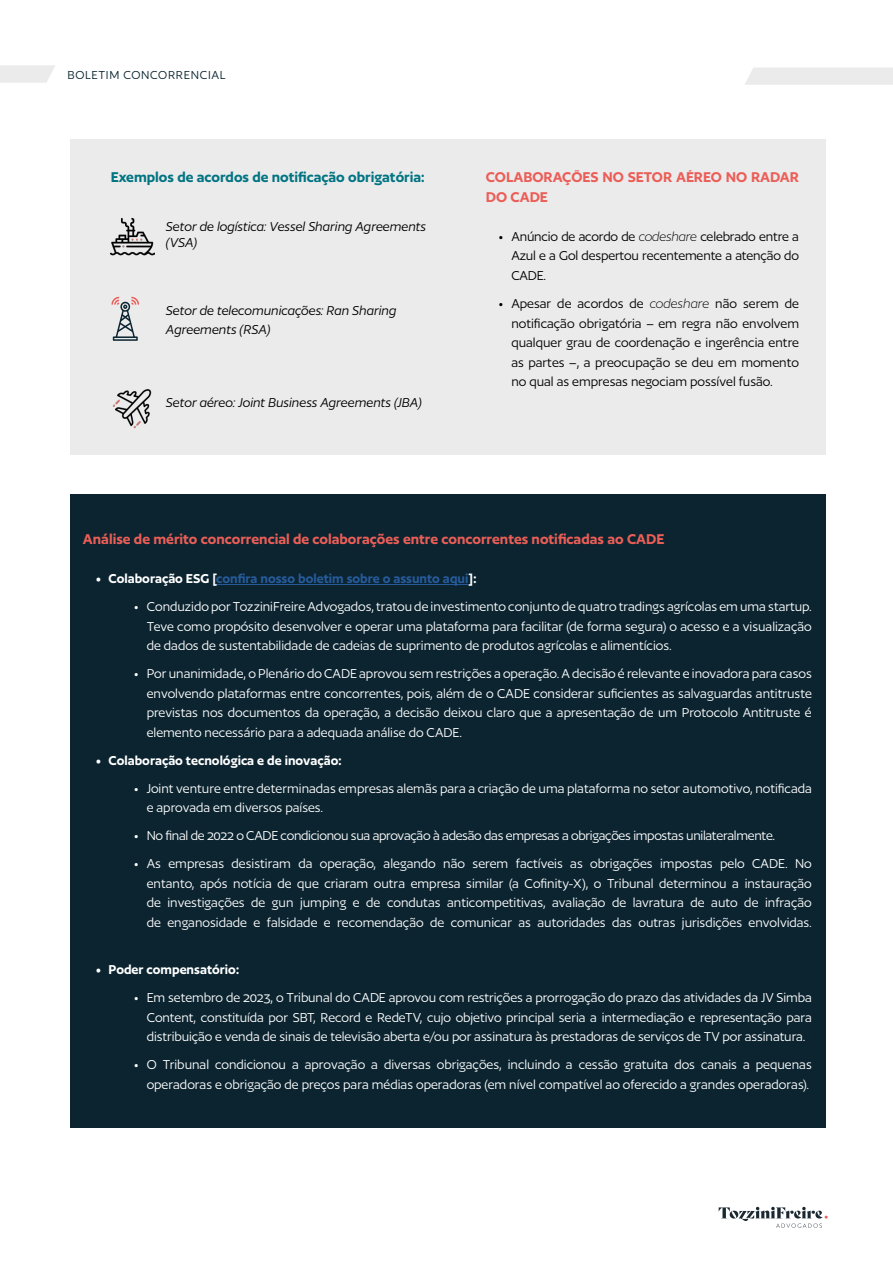
<style>
.page{position:relative;width:893px;height:1263px;background:#fff}
.page>*{position:absolute;margin:0;border:0;box-sizing:border-box;transform-origin:0 0}
.t1{font:600 16.5px/19.5px "Author";color:#eb5e57}
.t2{font:600 16.5px "Author";color:#017482}
.t3{font:15px/19.5px "Author";color:#fff;text-align:justify}
.t4{font:15px/19.5px "Author";letter-spacing:-.01em;color:#000;text-align:justify}
.t5{font:italic 15px/19.5px "Author";color:#000}
.t6{font:15px "Author";letter-spacing:-.02em;color:#fff}
.t7{font:600 15px "Author";color:#fff}
.t8{font:600 15px "Author";color:#275b9b}
.t9{font:13.5px "Author";letter-spacing:.05em;color:#0b2430}
.s1{font-weight:300;font-style:italic}
.s2{color:#fff}
</style>
<div class="page">
<svg style="left:719px;top:1207px;width:109px;height:21px"></svg>
<div style="left:745px;top:68px;width:148px;height:17px;background:#ecebec"></div>
<svg style="left:0;top:65px;width:55px;height:18px"></svg>
<div style="left:70px;top:494px;width:755px;height:633px;background:#0b2430"></div>
<div style="left:70px;top:140px;width:755px;height:315px;background:#ecebec"></div>
<hr style="left:216px;top:584px;width:252px;height:1px;background:#275b9b">
<svg style="left:111px;top:297px;width:28px;height:44px"></svg>
<img style="left:113px;top:389px;width:39px;height:40px">
<img style="left:111px;top:217px;width:44px;height:39px">
<p class="t9" style="left:68px;top:68px;width:160px">BOLETIM CONCORRENCIAL</p>
<p class="t2" style="left:111px;top:169px;width:316px">Exemplos de acordos de notificação obrigatória:</p>
<p class="t5" style="left:166px;top:218px;width:262px;line-height:16.5px">Setor de logística: Vessel Sharing Agreements (VSA)</p>
<p class="t5" style="left:166px;top:301px;width:232px">Setor de telecomunicações: Ran Sharing<br>Agreements (RSA)</p>
<p class="t5" style="left:166px;top:393px;width:257px">Setor aéreo: Joint Business Agreements (JBA)</p>
<p class="t1" style="left:486px;top:168px;width:315px">COLABORAÇÕES NO SETOR AÉREO NO RADAR<br>DO CADE</p>
<p class="t4" style="left:511px;top:227px;width:289px;text-indent:-13px">• Anúncio de acordo de <span class="s1">codeshare</span> celebrado entre a Azul e a Gol despertou recentemente a atenção do CADE.</p>
<p class="t4" style="left:511px;top:294px;width:289px;text-indent:-13px">• Apesar de acordos de <span class="s1">codeshare</span> não serem de notificação obrigatória – em regra não envolvem qualquer grau de coordenação e ingerência entre as partes –, a preocupação se deu em momento no qual as empresas negociam possível fusão.</p>
<p class="t1" style="left:83px;top:529px;width:583px">Análise de mérito concorrencial de colaborações entre concorrentes notificadas ao CADE</p>
<p class="t8" style="left:96px;top:571px;width:383px"><span class="s2">• Colaboração ESG [</span>confira nosso boletim sobre o assunto aqui<span class="s2">]:</span></p>
<p class="t3" style="left:147px;top:597px;width:667px;text-indent:-13px">• Conduzido por TozziniFreire Advogados, tratou de investimento conjunto de quatro tradings agrícolas em uma startup.<br>Teve como propósito desenvolver e operar uma plataforma para facilitar (de forma segura) o acesso e a visualização de dados de sustentabilidade de cadeias de suprimento de produtos agrícolas e alimentícios.</p>
<p class="t3" style="left:147px;top:664px;width:667px;text-indent:-13px">• Por unanimidade, o Plenário do CADE aprovou sem restrições a operação. A decisão é relevante e inovadora para casos envolvendo plataformas entre concorrentes, pois, além de o CADE considerar suficientes as salvaguardas antitruste previstas nos documentos da operação, a decisão deixou claro que a apresentação de um Protocolo Antitruste é elemento necessário para a adequada análise do CADE.</p>
<p class="t7" style="left:96px;top:752px;width:248px">• Colaboração tecnológica e de inovação:</p>
<p class="t3" style="left:147px;top:778px;width:667px;text-indent:-13px">• Joint venture entre determinadas empresas alemãs para a criação de uma plataforma no setor automotivo, notificada e aprovada em diversos países.</p>
<p class="t6" style="left:134px;top:828px;width:643px">• No final de 2022 o CADE condicionou sua aprovação à adesão das empresas a obrigações impostas unilateralmente.</p>
<p class="t3" style="left:147px;top:854px;width:667px;text-indent:-13px">• As empresas desistiram da operação, alegando não serem factíveis as obrigações impostas pelo CADE. No entanto, após notícia de que criaram outra empresa similar (a Cofinity-X), o Tribunal determinou a instauração de investigações de gun jumping e de condutas anticompetitivas, avaliação de lavratura de auto de infração de enganosidade e falsidade e recomendação de comunicar as autoridades das outras jurisdições envolvidas.</p>
<p class="t7" style="left:96px;top:962px;width:145px">• Poder compensatório:</p>
<p class="t3" style="left:147px;top:988px;width:667px;text-indent:-13px">• Em setembro de 2023, o Tribunal do CADE aprovou com restrições a prorrogação do prazo das atividades da JV Simba Content, constituída por SBT, Record e RedeTV, cujo objetivo principal seria a intermediação e representação para distribuição e venda de sinais de televisão aberta e/ou por assinatura às prestadoras de serviços de TV por assinatura.</p>
<p class="t3" style="left:134px;top:1055px;width:679px;text-align:right">• O Tribunal condicionou a aprovação a diversas obrigações, incluindo a cessão gratuita dos canais a pequenas operadoras e obrigação de preços para médias operadoras (em nível compatível ao oferecido a grandes operadoras).</p>
</div>
